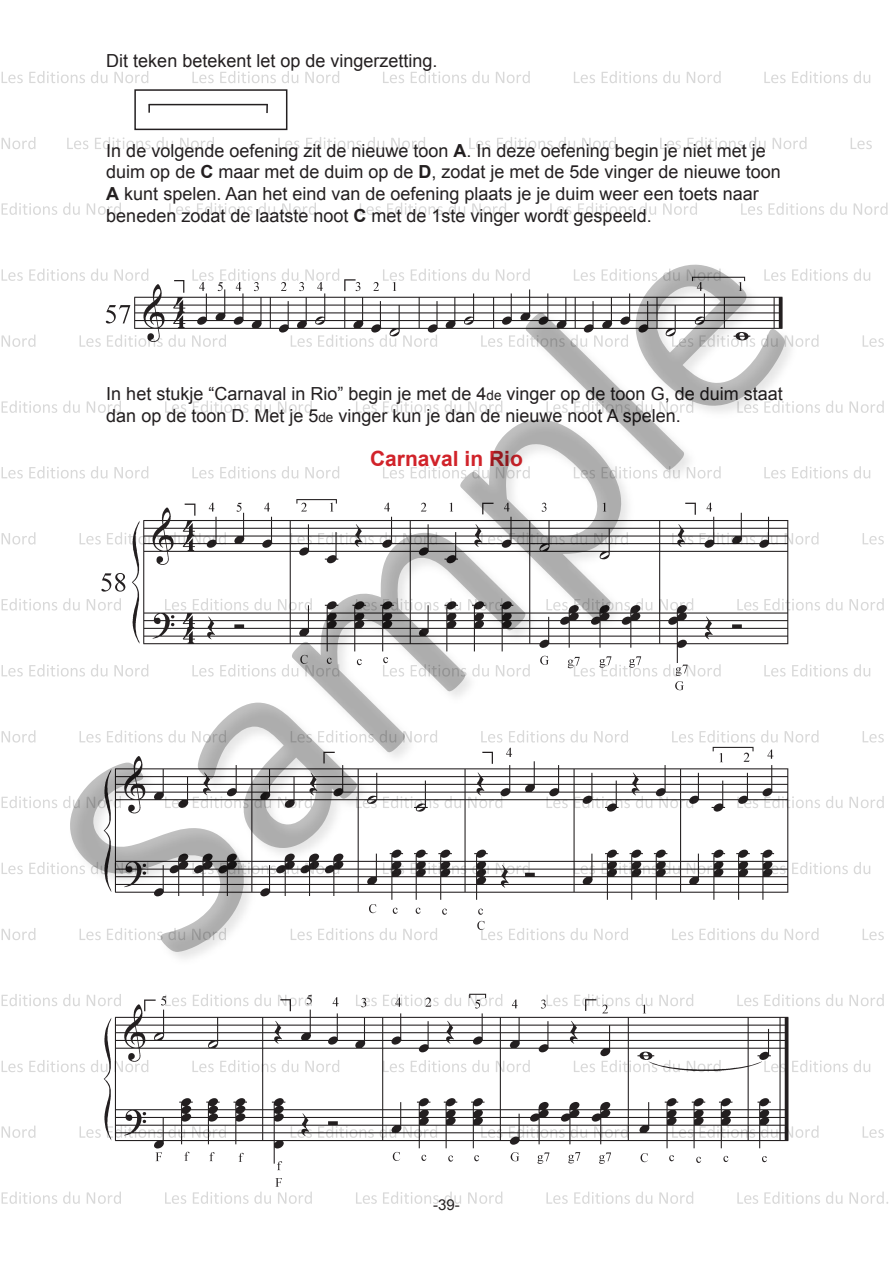
<style>
.page{position:relative;width:893px;height:1263px;background:#fff}
.page>*{position:absolute;margin:0;border:0;box-sizing:border-box;transform-origin:0 0}
.t1{font:700 21px "Arial";color:#d1232a}
.t2{font:18px/21.6px "Arial";color:#231f20}
.t3{font:15px "Arial";color:#231f20}
.s1{font-weight:700}
.s2{font-size:13.5px}
</style>
<div class="page">
<div style="left:134px;top:89px;width:153px;height:41px;border:2px solid #231f20"></div>
<img style="left:104px;top:1100px;width:685px;height:95px">
<svg style="left:2px;top:71px;width:146px;height:12px"></svg>
<svg style="left:192px;top:71px;width:147px;height:12px"></svg>
<svg style="left:383px;top:71px;width:147px;height:12px"></svg>
<svg style="left:574px;top:71px;width:147px;height:12px"></svg>
<svg style="left:764px;top:71px;width:106px;height:12px"></svg>
<svg style="left:2px;top:1125px;width:33px;height:13px"></svg>
<svg style="left:80px;top:1125px;width:146px;height:13px"></svg>
<svg style="left:291px;top:1125px;width:146px;height:13px"></svg>
<svg style="left:481px;top:1125px;width:147px;height:13px"></svg>
<svg style="left:672px;top:1125px;width:146px;height:13px"></svg>
<svg style="left:863px;top:1126px;width:21px;height:12px"></svg>
<svg style="left:2px;top:1191px;width:119px;height:13px"></svg>
<svg style="left:165px;top:1191px;width:147px;height:13px"></svg>
<svg style="left:356px;top:1191px;width:146px;height:13px"></svg>
<svg style="left:546px;top:1191px;width:147px;height:13px"></svg>
<svg style="left:737px;top:1191px;width:151px;height:13px"></svg>
<img style="left:1px;top:100px;width:887px;height:1000px">
<svg style="left:70px;top:264px;width:715px;height:688px"></svg>
<p class="t2" style="left:106px;top:50px;width:333px">Dit teken betekent let op de vingerzetting.</p>
<p class="t2" style="left:106px;top:140px;width:676px">In de volgende oefening zit de nieuwe toon <span class="s1">A</span>. In deze oefening begin je niet met je duim op de <span class="s1">C</span> maar met de duim op de <span class="s1">D</span>, zodat je met de 5de vinger de nieuwe toon <span class="s1">A</span> kunt spelen. Aan het eind van de oefening plaats je je duim weer een toets naar beneden zodat de laatste noot <span class="s1">C</span> met de 1ste vinger wordt gespeeld.</p>
<p class="t2" style="left:106px;top:383px;width:678px">In het stukje “Carnaval in Rio” begin je met de 4<span class="s2">de</span> vinger op de toon G, de duim staat dan op de toon D. Met je 5<span class="s2">de</span> vinger kun je dan de nieuwe noot A spelen.</p>
<p class="t1" style="left:370px;top:447px;width:154px">Carnaval in Rio</p>
<p class="t3" style="left:433px;top:1196px;width:28px">-39-</p>
</div>
